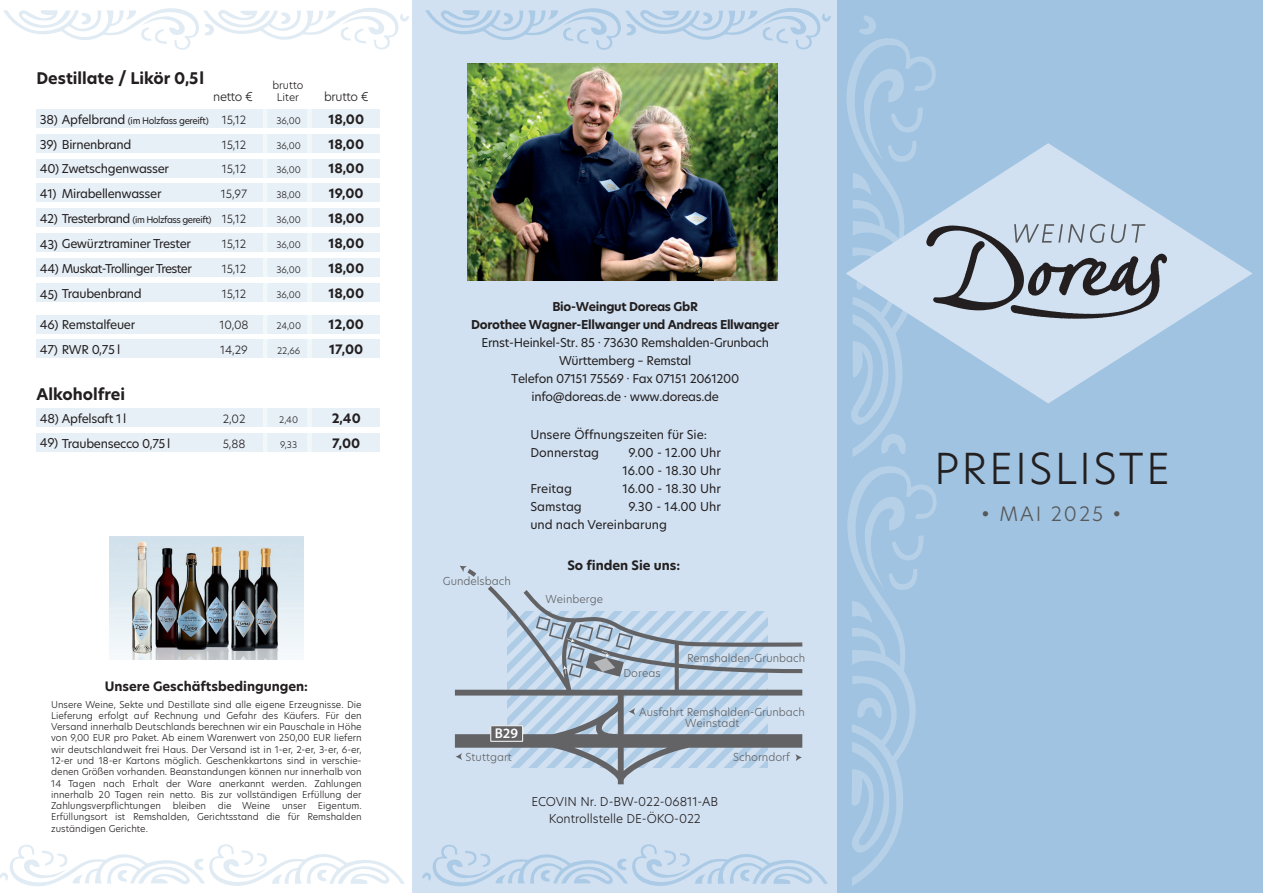
<style>
.page{position:relative;width:1263px;height:893px;background:#fff}
.page>*{position:absolute;margin:0;border:0;box-sizing:border-box;transform-origin:0 0}
.t1{font:300 42px "New Hero";letter-spacing:.05em;color:#231f20}
.t2{font:300 19.5px "New Hero";letter-spacing:.1em;color:#57585a}
.t3{font:700 15.75px "New Hero";color:#231f20}
.t4{font:600 14.25px "Myriad Pro";color:#fff}
.t5{font:700 12.75px "New Hero";color:#231f20}
.t6{font:12px/18px "New Hero";letter-spacing:-.025em;color:#231f20;text-align:center}
.t7{font:12px/18px "New Hero";color:#231f20}
.t8{font:700 12px/18px "New Hero";letter-spacing:-.025em;color:#231f20;text-align:center}
.t9{font:300 12px/16.5px "New Hero";color:#231f20;text-align:center}
.t10{font:12px "New Hero";letter-spacing:-.05em;color:#231f20}
.t11{font:300 11.25px "New Hero";color:#231f20}
.t12{font:300 10.8px/11.1px "New Hero";color:#636366}
.t13{font:300 10.5px/11.4px "New Hero";color:#231f20;text-align:center}
.t14{font:300 9.3px/11.2px "New Hero";color:#231f20;text-align:justify}
.t15{font:9px "New Hero";letter-spacing:-.05em;color:#231f20}
.t16{font:300 9px "New Hero";color:#231f20}
.s1{font-size:12px}
.s2{font-weight:300;font-size:11.25px}
</style>
<div class="page">
<div style="left:36px;top:315px;width:344px;height:18px;background:#e7f0f7"></div>
<div style="left:36px;top:283px;width:344px;height:19px;background:#e7f0f7"></div>
<div style="left:36px;top:258px;width:344px;height:19px;background:#e7f0f7"></div>
<div style="left:36px;top:339px;width:344px;height:19px;background:#e7f0f7"></div>
<div style="left:36px;top:233px;width:344px;height:19px;background:#e7f0f7"></div>
<div style="left:36px;top:408px;width:344px;height:19px;background:#e7f0f7"></div>
<div style="left:36px;top:433px;width:344px;height:19px;background:#e7f0f7"></div>
<div style="left:412px;top:0;width:426px;height:893px;background:#d1e1f1"></div>
<div style="left:838px;top:0;width:425px;height:893px;background:#a0c3e1"></div>
<svg style="left:0;top:844px;width:405px;height:42px"></svg>
<svg style="left:422px;top:844px;width:406px;height:43px"></svg>
<svg style="left:847px;top:466px;width:90px;height:420px"></svg>
<svg style="left:425px;top:8px;width:406px;height:42px"></svg>
<svg style="left:3px;top:8px;width:406px;height:42px"></svg>
<svg style="left:1167px;top:219px;width:85px;height:109px"></svg>
<img style="left:467px;top:63px;width:310px;height:218px">
<svg style="left:455px;top:586px;width:347px;height:198px"></svg>
<svg style="left:460px;top:566px;width:16px;height:11px"></svg>
<svg style="left:508px;top:611px;width:259px;height:156px"></svg>
<div style="left:490px;top:725px;width:33px;height:17px;background:#636366"></div>
<div style="left:490px;top:725px;width:33px;height:17px;border:1px solid #fff"></div>
<div style="left:36px;top:109px;width:344px;height:19px;background:#e7f0f7"></div>
<div style="left:36px;top:159px;width:344px;height:19px;background:#e7f0f7"></div>
<div style="left:36px;top:134px;width:344px;height:19px;background:#e7f0f7"></div>
<div style="left:36px;top:208px;width:344px;height:19px;background:#e7f0f7"></div>
<div style="left:36px;top:183px;width:344px;height:19px;background:#e7f0f7"></div>
<svg style="left:307px;top:109px;width:5px;height:343px;fill:#f2f7fa"></svg>
<svg style="left:263px;top:109px;width:4px;height:343px"></svg>
<img style="left:110px;top:536px;width:193px;height:124px">
<svg style="left:846px;top:16px;width:321px;height:441px"></svg>
<h3 class="t3" style="left:37px;top:68px;width:169px">Destillate / Likör 0,5l</h3>
<p class="t13" style="left:272px;top:80px;width:33px">brutto<br>Liter</p>
<p class="t9" style="left:213px;top:88px;width:42px">netto €</p>
<p class="t9" style="left:324px;top:88px;width:46px">brutto €</p>
<p class="t15" style="left:62px;top:114px;width:186px"><span class="s1">Apfelbrand</span> (im Holzfass gereift) <span class="s2">15,12</span></p>
<p class="t16" style="left:276px;top:114px;width:26px">36,00</p>
<h3 class="t5" style="left:328px;top:110px;width:37px">18,00</h3>
<p class="t11" style="left:222px;top:137px;width:26px">15,12</p>
<p class="t16" style="left:276px;top:139px;width:26px">36,00</p>
<h3 class="t5" style="left:328px;top:135px;width:37px">18,00</h3>
<p class="t11" style="left:222px;top:162px;width:26px">15,12</p>
<p class="t16" style="left:276px;top:164px;width:26px">36,00</p>
<h3 class="t5" style="left:328px;top:160px;width:37px">18,00</h3>
<p class="t11" style="left:222px;top:211px;width:26px">15,12</p>
<p class="t16" style="left:276px;top:214px;width:26px">36,00</p>
<h3 class="t5" style="left:328px;top:210px;width:37px">18,00</h3>
<p class="t11" style="left:222px;top:236px;width:26px">15,12</p>
<p class="t16" style="left:276px;top:239px;width:26px">36,00</p>
<h3 class="t5" style="left:328px;top:235px;width:37px">18,00</h3>
<p class="t11" style="left:222px;top:261px;width:26px">15,12</p>
<p class="t16" style="left:276px;top:264px;width:26px">36,00</p>
<h3 class="t5" style="left:328px;top:260px;width:37px">18,00</h3>
<p class="t11" style="left:222px;top:286px;width:26px">15,12</p>
<p class="t16" style="left:276px;top:289px;width:26px">36,00</p>
<h3 class="t5" style="left:328px;top:285px;width:37px">18,00</h3>
<p class="t6" style="left:40px;top:110px;width:20px">38)</p>
<p class="t6" style="left:40px;top:135px;width:93px">39) Birnenbrand</p>
<p class="t6" style="left:40px;top:160px;width:131px">40) Zwetschgenwasser</p>
<p class="t6" style="left:40px;top:185px;width:123px">41) Mirabellenwasser</p>
<p class="t11" style="left:221px;top:187px;width:28px">15,97</p>
<p class="t16" style="left:276px;top:189px;width:26px">38,00</p>
<h3 class="t5" style="left:329px;top:185px;width:36px">19,00</h3>
<p class="t15" style="left:40px;top:214px;width:173px"><span class="s1">42) Tresterbrand</span> (im Holzfass gereift)</p>
<p class="t6" style="left:40px;top:235px;width:153px">43) Gewürztraminer Trester</p>
<p class="t10" style="left:40px;top:260px;width:154px">44) Muskat-Trollinger Trester</p>
<p class="t6" style="left:40px;top:284px;width:103px">45) Traubenbrand</p>
<p class="t6" style="left:40px;top:316px;width:97px">46) Remstalfeuer</p>
<p class="t11" style="left:219px;top:318px;width:31px">10,08</p>
<p class="t16" style="left:276px;top:320px;width:26px">24,00</p>
<h3 class="t5" style="left:329px;top:316px;width:37px">12,00</h3>
<p class="t6" style="left:40px;top:341px;width:82px">47) RWR 0,75 l</p>
<p class="t11" style="left:220px;top:342px;width:29px">14,29</p>
<p class="t16" style="left:277px;top:345px;width:25px">22,66</p>
<h3 class="t5" style="left:329px;top:341px;width:35px">17,00</h3>
<h3 class="t3" style="left:37px;top:383px;width:90px">Alkoholfrei</h3>
<p class="t6" style="left:40px;top:409px;width:88px">48) Apfelsaft 1 l</p>
<p class="t11" style="left:223px;top:411px;width:24px">2,02</p>
<p class="t16" style="left:279px;top:413px;width:20px">2,40</p>
<h3 class="t5" style="left:332px;top:409px;width:31px">2,40</h3>
<p class="t6" style="left:40px;top:434px;width:132px">49) Traubensecco 0,75 l</p>
<p class="t11" style="left:223px;top:436px;width:24px">5,88</p>
<p class="t16" style="left:280px;top:438px;width:18px">9,33</p>
<h3 class="t5" style="left:332px;top:434px;width:29px">7,00</h3>
<h3 class="t5" style="left:105px;top:678px;width:205px">Unsere Geschäftsbedingungen:</h3>
<p class="t14" style="left:51px;top:698px;width:312px">Unsere Weine, Sekte und Destillate sind alle eigene Erzeugnisse. Die Lieferung erfolgt auf Rechnung und Gefahr des Käufers. Für den Versand innerhalb Deutschlands berechnen wir ein Pauschale in Höhe von 9,00 EUR pro Paket. Ab einem Warenwert von 250,00 EUR liefern wir deutschlandweit frei Haus. Der Versand ist in 1-er, 2-er, 3-er, 6-er, 12-er und 18-er Kartons möglich. Geschenkkartons sind in verschie&shy;denen Größen vorhanden. Beanstandungen können nur innerhalb von 14 Tagen nach Erhalt der Ware anerkannt werden. Zahlungen innerhalb 20 Tagen rein netto. Bis zur vollständigen Erfüllung der Zahlungsverpflichtungen</p>
<p class="t14" style="left:173px;top:800px;width:35px">bleiben</p>
<p class="t14" style="left:218px;top:800px;width:54px">die Weine</p>
<p class="t14" style="left:51px;top:800px;width:312px;text-indent:231px">unser Eigentum.<br>Erfüllungsort ist Remshalden, Gerichtsstand die für Remshalden zuständigen Gerichte.</p>
<p class="t8" style="left:471px;top:298px;width:309px">Bio-Weingut Doreas GbR<br>Dorothee Wagner-Ellwanger und Andreas Ellwanger</p>
<p class="t6" style="left:481px;top:333px;width:289px">Ernst-Heinkel-Str. 85 · 73630 Remshalden-Grunbach Württemberg – Remstal<br>Telefon 07151 75569 · Fax 07151 2061200 info@doreas.de · www.doreas.de</p>
<p class="t7" style="left:530px;top:426px;width:178px">Unsere Öffnungszeiten für Sie:<br>Donnerstag</p>
<p class="t7" style="left:530px;top:480px;width:138px">Freitag<br>Samstag<br>und nach Vereinbarung</p>
<p class="t7" style="left:622px;top:444px;width:100px;text-align:center">9.00 - 12.00 Uhr<br>16.00 - 18.30 Uhr<br>16.00 - 18.30 Uhr<br>9.30 - 14.00 Uhr</p>
<p class="t12" style="left:443px;top:576px;width:69px">Gundelsbach</p>
<h3 class="t4" style="left:495px;top:724px;width:25px">B29</h3>
<h3 class="t5" style="left:567px;top:556px;width:114px">So finden Sie uns:</h3>
<p class="t12" style="left:545px;top:594px;width:59px">Weinberge</p>
<p class="t12" style="left:623px;top:667px;width:39px">Doreas</p>
<p class="t12" style="left:687px;top:652px;width:120px">Remshalden-Grunbach</p>
<p class="t12" style="left:685px;top:706px;width:121px;text-indent:-46px">Ausfahrt Remshalden-Grunbach<br>Weinstadt</p>
<p class="t12" style="left:466px;top:751px;width:48px">Stuttgart</p>
<p class="t12" style="left:733px;top:751px;width:58px">Schorndorf</p>
<p class="t9" style="left:531px;top:793px;width:188px">ECOVIN Nr. D-BW-022-06811-AB<br>Kontrollstelle DE-ÖKO-022</p>
<h1 class="t1" style="left:934px;top:440px;width:237px">PREISLISTE</h1>
<h2 class="t2" style="left:981px;top:501px;width:142px">• MAI 2025 •</h2>
</div>
